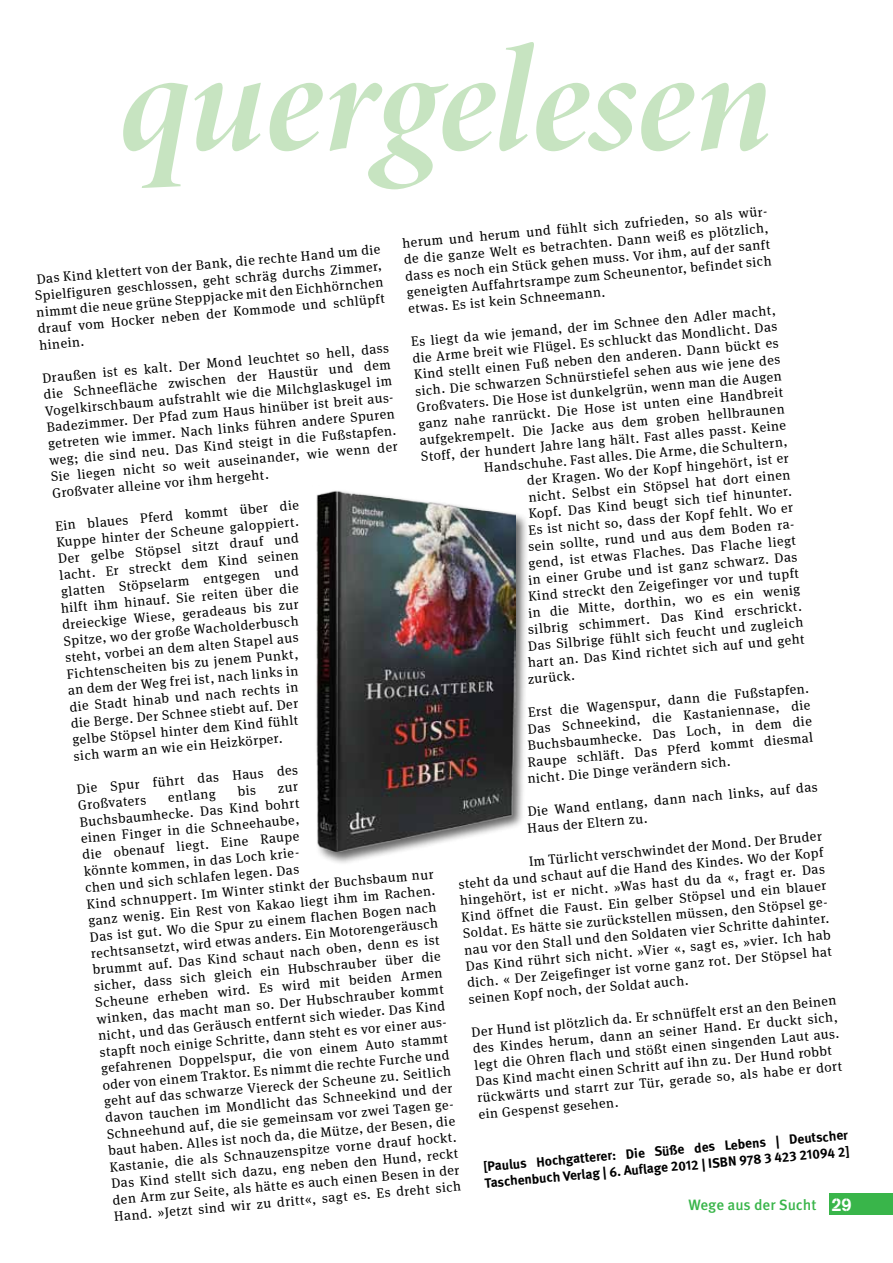
<style>
.page{position:relative;width:893px;height:1263px;background:#fff}
.page>*{position:absolute;margin:0;border:0;box-sizing:border-box;transform-origin:0 0}
.t1{font:150px "Minion Pro Bold It Disp";color:#c7e4c1}
.t2{font:500 15px "Meta OT";color:#39b54a}
.t3{font:13.5px/16.5px "Meta Serif OT";color:#000}
.t4{font:700 13.5px/16.5px "Meta OT";color:#000}
.s1{font-family:"AG Book Stencil";font-weight:400;font-size:18px;color:#fff}
</style>
<div class="page">
<div style="left:829px;top:1194px;width:64px;height:21px;background:#39b54a"></div>
<div style="left:315px;top:489px;width:214px;height:376px;background:#000;opacity:.6"></div>
<img style="left:315px;top:489px;width:200px;height:362px">
<h1 class="t1" style="left:119px;top:1px;width:655px">quergelesen</h1>
<p class="t3" style="left:402px;top:235px;width:370px;rotate:-5deg">herum und herum und fühlt sich zufrieden, so als wür&shy;de die ganze Welt es betrachten. Dann weiß es plötzlich, dass es noch ein Stück gehen muss. Vor ihm, auf der sanft geneigten Auffahrtsrampe zum Scheunentor, befindet sich etwas. Es ist kein Schneemann.</p>
<p class="t3" style="left:33px;top:271px;width:350px;text-align:justify;rotate:-5deg">Das Kind klettert von der Bank, die rechte Hand um die Spielfiguren geschlossen, geht schräg durchs Zimmer, nimmt die neue grüne Steppjacke mit den Eichhörnchen drauf vom Hocker neben der Kommode und schlüpft hinein.</p>
<p class="t3" style="left:410px;top:334px;width:368px;rotate:-5deg">Es liegt da wie jemand, der im Schnee den Adler macht,</p>
<p class="t3" style="left:412px;top:350px;width:368px;rotate:-5deg">die Arme breit wie Flügel. Es schluckt das Mondlicht. Das</p>
<p class="t3" style="left:413px;top:367px;width:368px;rotate:-5deg">Kind stellt einen Fuß neben den anderen. Dann bückt es</p>
<p class="t3" style="left:42px;top:370px;width:352px;rotate:-5deg">Draußen ist es kalt. Der Mond leuchtet so hell, dass die Schneefläche zwischen der Haustür und dem Vogelkirschbaum aufstrahlt wie die Milchglaskugel im Badezimmer. Der Pfad zum Haus hinüber ist breit aus&shy;getreten wie immer. Nach links führen andere Spuren weg; die sind neu. Das Kind steigt in die Fußstapfen.<br>Sie liegen nicht so weit auseinander, wie wenn der Großvater alleine vor ihm hergeht.</p>
<p class="t3" style="left:53px;top:518px;width:247px;rotate:-5deg">Ein blaues Pferd kommt über die Kuppe hinter der Scheune galoppiert.<br>Der gelbe Stöpsel sitzt drauf und lacht. Er streckt dem Kind seinen glatten Stöpselarm entgegen und hilft ihm hinauf. Sie reiten über die dreieckige Wiese, geradeaus bis zur Spitze, wo der große Wacholderbusch steht, vorbei an dem alten Stapel aus Fichtenscheiten bis zu jenem Punkt, an dem der Weg frei ist, nach links in die Stadt hinab und nach rechts in die Berge. Der Schnee stiebt auf. Der gelbe Stöpsel hinter dem Kind fühlt sich warm an wie ein Heizkörper.</p>
<p class="t3" style="left:76px;top:781px;width:224px;rotate:-5deg">Die Spur führt das Haus des<br>Großvaters</p>
<p class="t3" style="left:415px;top:383px;width:368px;rotate:-5deg">sich. Die schwarzen Schnürstiefel sehen aus wie jene des</p>
<p class="t3" style="left:416px;top:399px;width:368px;rotate:-5deg">Großvaters. Die Hose ist dunkelgrün, wenn man die Augen</p>
<p class="t3" style="left:418px;top:416px;width:368px;rotate:-5deg">ganz nahe ranrückt. Die Hose ist unten eine Handbreit</p>
<p class="t3" style="left:419px;top:432px;width:368px;rotate:-5deg">aufgekrempelt. Die Jacke aus dem groben hellbraunen</p>
<p class="t3" style="left:420px;top:449px;width:368px;rotate:-5deg">Stoff, der hundert Jahre lang hält. Fast alles passt. Keine</p>
<p class="t3" style="left:483px;top:460px;width:306px;rotate:-5deg">Handschuhe. Fast alles. Die Arme, die Schultern,</p>
<p class="t3" style="left:526px;top:473px;width:264px;rotate:-5deg">der Kragen. Wo der Kopf hingehört, ist er</p>
<p class="t3" style="left:528px;top:489px;width:264px;rotate:-5deg">nicht. Selbst ein Stöpsel hat dort einen</p>
<p class="t3" style="left:528px;top:506px;width:265px;rotate:-5deg">Kopf. Das Kind beugt sich tief hinunter.</p>
<p class="t3" style="left:528px;top:522px;width:267px;rotate:-5deg">Es ist nicht so, dass der Kopf fehlt. Wo er</p>
<p class="t3" style="left:528px;top:539px;width:271px;rotate:-5deg">sein sollte, rund und aus dem Boden ra-</p>
<p class="t3" style="left:528px;top:555px;width:270px;rotate:-5deg">gend, ist etwas Flaches. Das Flache liegt</p>
<p class="t3" style="left:528px;top:572px;width:271px;rotate:-5deg">in einer Grube und ist ganz schwarz. Das</p>
<p class="t3" style="left:528px;top:588px;width:273px;rotate:-5deg">Kind streckt den Zeigefinger vor und tupft</p>
<p class="t3" style="left:528px;top:605px;width:274px;rotate:-5deg">in die Mitte, dorthin, wo es ein wenig</p>
<p class="t3" style="left:527px;top:622px;width:276px;rotate:-5deg">silbrig schimmert. Das Kind erschrickt.</p>
<p class="t3" style="left:527px;top:638px;width:277px;rotate:-5deg">Das Silbrige fühlt sich feucht und zugleich</p>
<p class="t3" style="left:527px;top:655px;width:279px;rotate:-5deg">hart an. Das Kind richtet sich auf und geht</p>
<p class="t3" style="left:527px;top:671px;width:48px;rotate:-5deg">zurück.</p>
<p class="t3" style="left:527px;top:704px;width:284px;rotate:-5deg">Erst die Wagenspur, dann die Fußstapfen.</p>
<p class="t3" style="left:527px;top:721px;width:285px;rotate:-5deg">Das Schneekind, die Kastaniennase, die</p>
<p class="t3" style="left:527px;top:738px;width:286px;rotate:-5deg">Buchsbaumhecke. Das Loch, in dem die</p>
<p class="t3" style="left:527px;top:754px;width:288px;rotate:-5deg">Raupe schläft. Das Pferd kommt diesmal</p>
<p class="t3" style="left:527px;top:771px;width:205px;rotate:-5deg">nicht. Die Dinge verändern sich.</p>
<p class="t3" style="left:525px;top:804px;width:294px;rotate:-5deg">Die Wand entlang, dann nach links, auf das<br>Haus der Eltern zu.</p>
<p class="t3" style="left:456px;top:860px;width:370px;text-indent:72px;rotate:-5deg">Im Türlicht verschwindet der Mond. Der Bruder steht da und schaut auf die Hand des Kindes. Wo der Kopf hingehört, ist er nicht. »Was hast du da «, fragt er. Das Kind öffnet die Faust. Ein gelber Stöpsel und ein blauer Soldat. Es hätte sie zurückstellen müssen, den Stöpsel ge&shy;nau vor den Stall und den Soldaten vier Schritte dahinter.<br>Das Kind rührt sich nicht. »Vier «, sagt es, »vier. Ich hab dich. « Der Zeigefinger ist vorne ganz rot. Der Stöpsel hat seinen Kopf noch, der Soldat auch.</p>
<p class="t3" style="left:78px;top:797px;width:352px;text-indent:201px;rotate:-5deg">zur<br>Buchsbaumhecke. Das Kind bohrt<br>einen Finger in die Schneehaube,<br>die obenauf liegt. Eine Raupe<br>könnte kommen, in das Loch krie-<br>chen und sich schlafen legen. Das<br>Kind schnuppert. Im Winter stinkt der Buchsbaum nur ganz wenig. Ein Rest von Kakao liegt ihm im Rachen.<br>Das ist gut. Wo die Spur zu einem flachen Bogen nach rechtsansetzt, wird etwas anders. Ein Motorengeräusch brummt auf. Das Kind schaut nach oben, denn es ist sicher, dass sich gleich ein Hubschrauber über die Scheune erheben wird. Es wird mit beiden Armen winken, das macht man so. Der Hubschrauber kommt nicht, und das Geräusch entfernt sich wieder. Das Kind stapft noch einige Schritte, dann steht es vor einer aus&shy;gefahrenen Doppelspur, die von einem Auto stammt oder von einem Traktor. Es nimmt die rechte Furche und geht auf das schwarze Viereck der Scheune zu. Seitlich davon tauchen im Mondlicht das Schneekind und der Schneehund auf, die sie gemeinsam vor zwei Tagen ge&shy;baut haben. Alles ist noch da, die Mütze, der Besen, die Kastanie, die als Schnauzenspitze vorne drauf hockt.<br>Das Kind stellt sich dazu, eng neben den Hund, reckt den Arm zur Seite, als hätte es auch einen Besen in der Hand. »Jetzt sind wir zu dritt«, sagt es. Es dreht sich</p>
<p class="t3" style="left:168px;top:790px;width:49px;rotate:-5deg">entlang</p>
<p class="t3" style="left:471px;top:1024px;width:368px;rotate:-5deg">Der Hund ist plötzlich da. Er schnüffelt erst an den Beinen des Kindes herum, dann an seiner Hand. Er duckt sich, legt die Ohren flach und stößt einen singenden Laut aus.<br>Das Kind macht einen Schritt auf ihn zu. Der Hund robbt rückwärts und starrt zur Tür, gerade so, als habe er dort ein Gespenst gesehen.</p>
<p class="t4" style="left:483px;top:1159px;width:368px;rotate:-5deg">[Paulus Hochgatterer: Die Süße des Lebens | Deutscher<br>Taschenbuch Verlag | 6. Auflage 2012 | ISBN 978 3 423 21094 2]</p>
<p class="t2" style="left:688px;top:1196px;width:164px">Wege aus der Sucht <span class="s1">29</span></p>
</div>
